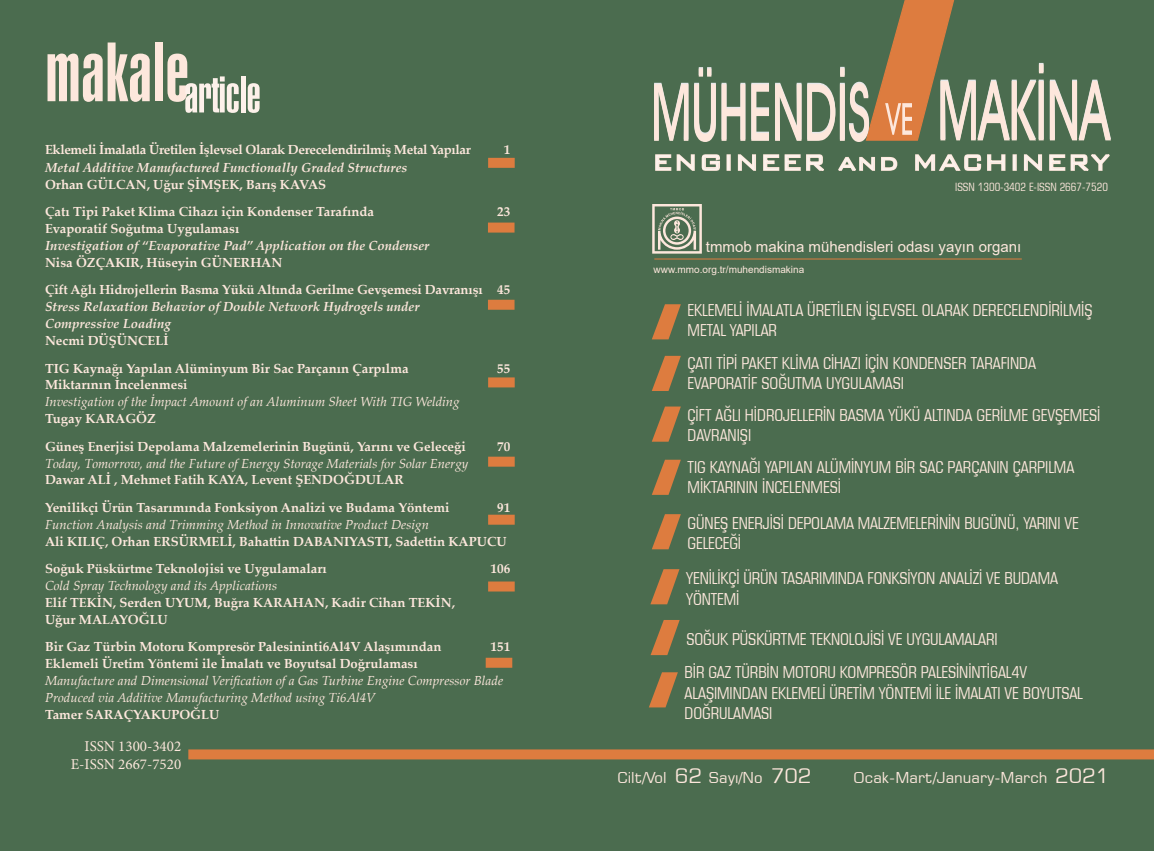
<style>
.page{position:relative;width:1154px;height:851px;background:#fff}
.page>*{position:absolute;margin:0;border:0;box-sizing:border-box;transform-origin:0 0}
.t1{font:75px "Swiss 924 BT Regular B";color:#fde7dc}
.t2{font:900 extra-condensed 50px "Swiss 911 BT";color:#fdf1ea}
.t3{font:300 28.75px "Bank Gothic BT";letter-spacing:.04em;color:#fdf3ed}
.t4{font:condensed 16.25px/20px "Square 721 BT";letter-spacing:-.005em;color:#fde7dc}
.t5{font:15px "Square 721 BT";letter-spacing:.005em;color:#fde7dc}
.t6{font:15px "Arial";color:#fde7dc}
.t7{font:15px "Minion Pro";color:#fde7dc}
.t8{font:700 13.12px "Palatino Linotype";color:#fde7dc}
.t9{font:italic 13.12px/16.9px "Palatino Linotype";color:#fde7dc}
.t10{font:italic 700 13.12px "Palatino Linotype";color:#fde7dc}
.t11{font:700 13.12px "Palatino Linotype";letter-spacing:-.025em;color:#fde7dc}
.t12{font:condensed 11.25px "Square 721 BT";color:#fde7dc}
.t13{font:10px "Arial";color:#fde7dc}
.s1{font-size:20px}
</style>
<div class="page">
<div style="left:0;top:0;width:1153px;height:850px;background:#4b6c4f"></div>
<svg style="left:652px;top:204px;width:49px;height:49px"></svg>
<hr style="left:654px;top:259px;width:367px;height:1px;background:#dd7c3f">
<svg style="left:654px;top:0;width:457px;height:171px"></svg>
<svg style="left:652px;top:304px;width:28px;height:35px"></svg>
<svg style="left:652px;top:356px;width:28px;height:35px"></svg>
<svg style="left:652px;top:406px;width:28px;height:35px"></svg>
<svg style="left:652px;top:459px;width:28px;height:36px"></svg>
<svg style="left:652px;top:514px;width:28px;height:35px"></svg>
<svg style="left:650px;top:569px;width:29px;height:35px"></svg>
<svg style="left:650px;top:620px;width:29px;height:35px"></svg>
<svg style="left:649px;top:672px;width:28px;height:35px"></svg>
<div style="left:188px;top:749px;width:965px;height:10px;background:#dd7c3f"></div>
<div style="left:488px;top:158px;width:26px;height:10px;background:#dd7c3f"></div>
<div style="left:488px;top:222px;width:26px;height:10px;background:#dd7c3f"></div>
<div style="left:488px;top:300px;width:26px;height:10px;background:#dd7c3f"></div>
<div style="left:488px;top:377px;width:26px;height:10px;background:#dd7c3f"></div>
<div style="left:488px;top:456px;width:26px;height:10px;background:#dd7c3f"></div>
<div style="left:488px;top:514px;width:26px;height:10px;background:#dd7c3f"></div>
<div style="left:488px;top:581px;width:26px;height:10px;background:#dd7c3f"></div>
<div style="left:485px;top:657px;width:27px;height:10px;background:#dd7c3f"></div>
<p class="t1" style="left:45px;top:27px;width:146px">makale</p>
<p class="t2" style="left:184px;top:68px;width:78px">article</p>
<p class="t11" style="left:45px;top:140px;width:427px">Eklemeli İmalatla Üretilen İşlevsel Olarak Derecelendirilmiş Metal Yapılar</p>
<p class="t8" style="left:503px;top:140px;width:8px">1</p>
<p class="t10" style="left:45px;top:158px;width:364px">Metal Additive Manufactured Functionally Graded Structures</p>
<p class="t8" style="left:45px;top:175px;width:283px">Orhan GÜLCAN, Uğur ŞİMŞEK, Barış KAVAS</p>
<p class="t8" style="left:45px;top:202px;width:330px">Çatı Tipi Paket Klima Cihazı için Kondenser Tarafında</p>
<p class="t8" style="left:497px;top:202px;width:15px">23</p>
<p class="t8" style="left:45px;top:219px;width:196px">Evaporatif Soğutma Uygulaması</p>
<p class="t10" style="left:45px;top:236px;width:386px">Investigation of “Evaporative Pad” Application on the Condenser</p>
<p class="t8" style="left:45px;top:253px;width:239px">Nisa ÖZÇAKIR, Hüseyin GÜNERHAN</p>
<p class="t8" style="left:45px;top:280px;width:467px">Çift Ağlı Hidrojellerin Basma Yükü Altında Gerilme Gevşemesi Davranışı 45</p>
<p class="t10" style="left:45px;top:297px;width:376px">Stress Relaxation Behavior of Double Network Hydrogels under</p>
<p class="t10" style="left:45px;top:314px;width:127px">Compressive Loading</p>
<p class="t8" style="left:45px;top:331px;width:125px">Necmi DÜŞÜNCELİ</p>
<p class="t8" style="left:45px;top:358px;width:365px">TIG Kaynağı Yapılan Alüminyum Bir Sac Parçanın Çarpılma</p>
<p class="t8" style="left:497px;top:358px;width:15px">55</p>
<p class="t8" style="left:45px;top:375px;width:144px">Miktarının İncelenmesi</p>
<p class="t9" style="left:45px;top:393px;width:416px">Investigation of the İmpact Amount of an Aluminum Sheet With TIG Welding</p>
<p class="t8" style="left:45px;top:409px;width:112px">Tugay KARAGÖZ</p>
<p class="t8" style="left:45px;top:437px;width:422px">Güneş Enerjisi Depolama Malzemelerinin Bugünü, Yarını ve Geleceği</p>
<p class="t8" style="left:497px;top:437px;width:15px">70</p>
<p class="t9" style="left:45px;top:454px;width:425px">Today, Tomorrow, and the Future of Energy Storage Materials for Solar Energy</p>
<p class="t8" style="left:45px;top:470px;width:360px">Dawar ALİ , Mehmet Fatih KAYA, Levent ŞENDOĞDULAR</p>
<p class="t8" style="left:45px;top:498px;width:406px">Yenilikçi Ürün Tasarımında Fonksiyon Analizi ve Budama Yöntemi</p>
<p class="t8" style="left:497px;top:498px;width:15px">91</p>
<p class="t9" style="left:45px;top:515px;width:385px">Function Analysis and Trimming Method in Innovative Product Design</p>
<p class="t8" style="left:45px;top:532px;width:463px">Ali KILIÇ, Orhan ERSÜRMELİ, Bahattin DABANIYASTI, Sadettin KAPUCU</p>
<p class="t8" style="left:45px;top:559px;width:283px">Soğuk Püskürtme Teknolojisi ve Uygulamaları</p>
<p class="t8" style="left:490px;top:559px;width:21px">106</p>
<p class="t9" style="left:45px;top:576px;width:234px">Cold Spray Technology and its Applications</p>
<p class="t8" style="left:45px;top:593px;width:411px">Elif TEKİN, Serden UYUM, Buğra KARAHAN, Kadir Cihan TEKİN,</p>
<p class="t8" style="left:45px;top:610px;width:124px">Uğur MALAYOĞLU</p>
<p class="t8" style="left:45px;top:637px;width:398px">Bir Gaz Türbin Motoru Kompresör Palesininti6Al4V Alaşımından</p>
<p class="t8" style="left:490px;top:637px;width:21px">151</p>
<p class="t8" style="left:45px;top:654px;width:374px">Eklemeli Üretim Yöntemi ile İmalatı ve Boyutsal Doğrulaması</p>
<p class="t9" style="left:45px;top:671px;width:459px">Manufacture and Dimensional Verification of a Gas Turbine Engine Compressor Blade<br>Produced via Additive Manufacturing Method using Ti6Al4V</p>
<p class="t8" style="left:45px;top:705px;width:176px">Tamer SARAÇYAKUPOĞLU</p>
<p class="t7" style="left:85px;top:735px;width:98px">ISSN 1300-3402</p>
<p class="t7" style="left:71px;top:753px;width:112px">E-ISSN 2667-7520</p>
<p class="t3" style="left:652px;top:147px;width:459px">ENGINEER and MACHINERY</p>
<p class="t12" style="left:955px;top:180px;width:154px">ISSN 1300-3402 E-ISSN 2667-7520</p>
<p class="t6" style="left:706px;top:236px;width:317px">tmmob makina mühendisleri odası yayın organı</p>
<p class="t13" style="left:653px;top:262px;width:152px">www.mmo.org.tr/muhendismakina</p>
<p class="t4" style="left:687px;top:300px;width:406px">EKLEMELİ İMALATLA ÜRETİLEN İŞLEVSEL OLARAK DERECELENDİRİLMİŞ<br>METAL YAPILAR</p>
<p class="t4" style="left:687px;top:353px;width:350px">ÇATI TİPİ PAKET KLİMA CİHAZI İÇİN KONDENSER TARAFINDA<br>EVAPORATİF SOĞUTMA UYGULAMASI</p>
<p class="t4" style="left:687px;top:405px;width:414px">ÇİFT AĞLI HİDROJELLERİN BASMA YÜKÜ ALTINDA GERİLME GEVŞEMESİ<br>DAVRANIŞI</p>
<p class="t4" style="left:687px;top:457px;width:388px">TIG KAYNAĞI YAPILAN ALÜMİNYUM BİR SAC PARÇANIN ÇARPILMA<br>MİKTARININ İNCELENMESİ</p>
<p class="t4" style="left:687px;top:513px;width:392px">GÜNEŞ ENERJİSİ DEPOLAMA MALZEMELERİNİN BUGÜNÜ, YARINI VE<br>GELECEĞİ</p>
<p class="t4" style="left:686px;top:568px;width:373px">YENİLİKÇİ ÜRÜN TASARIMINDA FONKSİYON ANALİZİ VE BUDAMA<br>YÖNTEMİ</p>
<p class="t4" style="left:686px;top:629px;width:312px">SOĞUK PÜSKÜRTME TEKNOLOJİSİ VE UYGULAMALARI</p>
<p class="t4" style="left:684px;top:662px;width:400px">BİR GAZ TÜRBİN MOTORU KOMPRESÖR PALESİNİNTİ6AL4V<br>ALAŞIMINDAN EKLEMELİ ÜRETİM YÖNTEMİ İLE İMALATI VE BOYUTSAL<br>DOĞRULAMASI</p>
<p class="t5" style="left:617px;top:768px;width:195px">Cilt/Vol <span class="s1">62</span> Sayı/No <span class="s1">702</span></p>
<p class="t5" style="left:853px;top:768px;width:257px">Ocak-Mart/January-March <span class="s1">2021</span></p>
</div>
